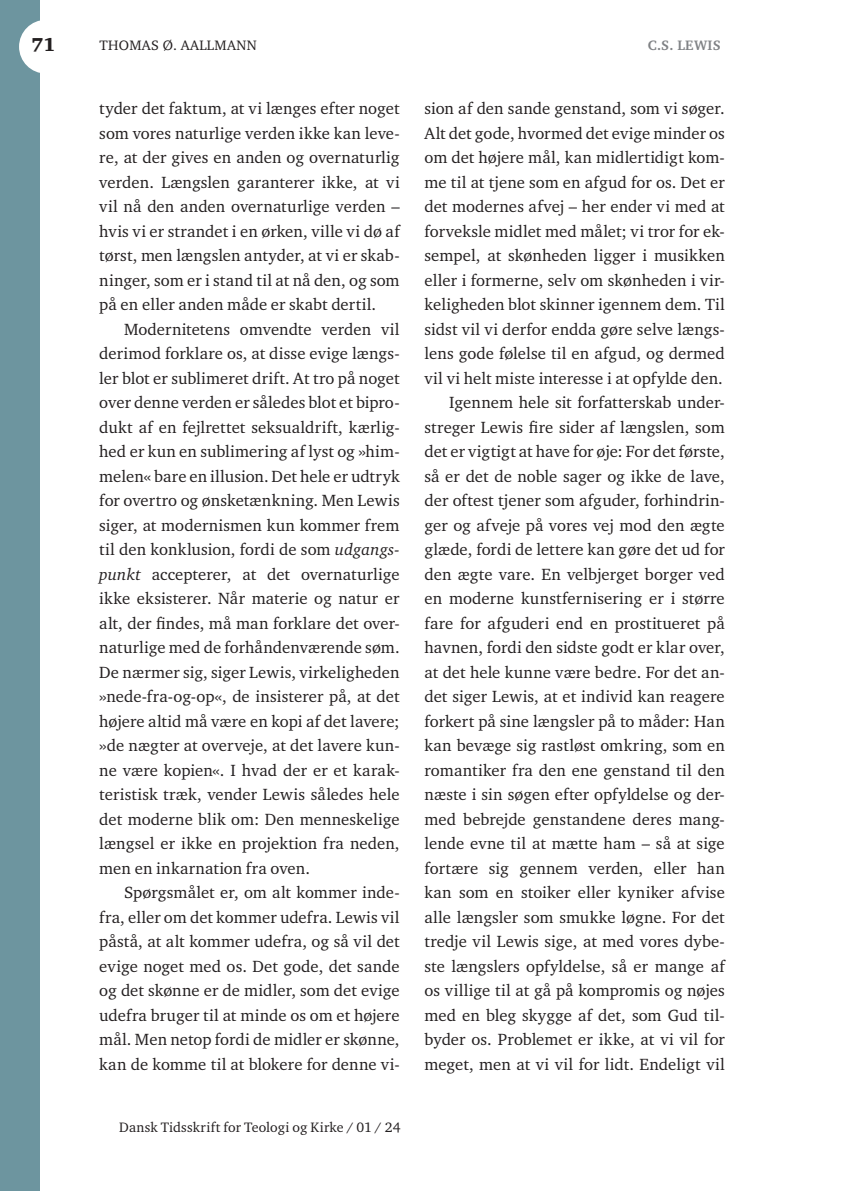
<style>
.page{position:relative;width:844px;height:1191px;background:#fff}
.page>*{position:absolute;margin:0;border:0;box-sizing:border-box;transform-origin:0 0}
.t1{font:900 19.25px "Charter ITC Std";color:#231f20}
.Tekst_indryk{font:16.62px/24.5px "Charter ITC Std";letter-spacing:.005em;color:#231f20;text-align:justify}
.Tekst{font:16.62px/24.5px "Charter ITC Std";letter-spacing:.01em;color:#231f20;text-align:justify}
.Toptekst_forfatter{font:14px "Charter ITC Std";letter-spacing:.025em;color:#231f20}
.Toptekst_forfatter-2{font:700 14px "Charter ITC Std";letter-spacing:.025em;color:#808285}
.s1{font-style:italic}
</style>
<div class="page">
<div style="left:0;top:0;width:40px;height:1191px;background:#6d959f"></div>
<div style="left:19px;top:20px;width:54px;height:54px;background:#fff;border-radius:50%"></div>
<p class="t1" style="left:31px;top:33px;width:26px">71</p>
<p class="Toptekst_forfatter" style="left:99px;top:37px;width:159px">THOMAS Ø. AALLMANN</p>
<p class="Toptekst_forfatter-2" style="left:647px;top:37px;width:74px">C.S. LEWIS</p>
<p class="Tekst" style="left:99px;top:96px;width:302px">tyder det faktum, at vi længes efter noget som vores naturlige verden ikke kan leve&shy;re, at der gives en anden og overnaturlig verden. Længslen garanterer ikke, at vi vil nå den anden overnaturlige verden – hvis vi er strandet i en ørken, ville vi dø af tørst, men længslen antyder, at vi er skab&shy;ninger, som er i stand til at nå den, og som på en eller anden måde er skabt dertil.</p>
<p class="Tekst_indryk" style="left:99px;top:316px;width:302px;text-indent:25px">Modernitetens omvendte verden vil derimod forklare os, at disse evige længs&shy;ler blot er sublimeret drift. At tro på noget over denne verden er således blot et bipro&shy;dukt af en fejlrettet seksualdrift, kærlig&shy;hed er kun en sublimering af lyst og »him&shy;melen« bare en illusion. Det hele er udtryk for overtro og ønsketænkning. Men Lewis siger, at modernismen kun kommer frem til den konklusion, fordi de som <span class="s1">udgangs&shy;punkt</span> accepterer, at det overnaturlige ikke eksisterer. Når materie og natur er alt, der findes, må man forklare det over&shy;naturlige med de forhåndenværende søm.<br>De nærmer sig, siger Lewis, virkeligheden »nede-fra-og-op«, de insisterer på, at det højere altid må være en kopi af det lavere; »de nægter at overveje, at det lavere kun&shy;ne være kopien«. I hvad der er et karak&shy;teristisk træk, vender Lewis således hele det moderne blik om: Den menneskelige længsel er ikke en projektion fra neden, men en inkarnation fra oven.</p>
<p class="Tekst_indryk" style="left:99px;top:880px;width:302px;text-indent:25px">Spørgsmålet er, om alt kommer inde&shy;fra, eller om det kommer udefra. Lewis vil påstå, at alt kommer udefra, og så vil det evige noget med os. Det gode, det sande og det skønne er de midler, som det evige udefra bruger til at minde os om et højere mål. Men netop fordi de midler er skønne, kan de komme til at blokere for denne vi-</p>
<p class="Toptekst_forfatter" style="left:119px;top:1118px;width:283px">Dansk Tidsskrift for Teologi og Kirke / 01 / 24</p>
<p class="Tekst_indryk" style="left:424px;top:96px;width:302px">sion af den sande genstand, som vi søger.<br>Alt det gode, hvormed det evige minder os om det højere mål, kan midlertidigt kom&shy;me til at tjene som en afgud for os. Det er det modernes afvej – her ender vi med at forveksle midlet med målet; vi tror for ek&shy;sempel, at skønheden ligger i musikken eller i formerne, selv om skønheden i vir&shy;keligheden blot skinner igennem dem. Til sidst vil vi derfor endda gøre selve længs&shy;lens gode følelse til en afgud, og dermed vil vi helt miste interesse i at opfylde den.</p>
<p class="Tekst_indryk" style="left:424px;top:390px;width:302px;text-indent:25px">Igennem hele sit forfatterskab under&shy;streger Lewis fire sider af længslen, som det er vigtigt at have for øje: For det første, så er det de noble sager og ikke de lave, der oftest tjener som afguder, forhindrin&shy;ger og afveje på vores vej mod den ægte glæde, fordi de lettere kan gøre det ud for den ægte vare. En velbjerget borger ved en moderne kunstfernisering er i større fare for afguderi end en prostitueret på havnen, fordi den sidste godt er klar over, at det hele kunne være bedre. For det an&shy;det siger Lewis, at et individ kan reagere forkert på sine længsler på to måder: Han kan bevæge sig rastløst omkring, som en romantiker fra den ene genstand til den næste i sin søgen efter opfyldelse og der&shy;med bebrejde genstandene deres mang&shy;lende evne til at mætte ham – så at sige fortære sig gennem verden, eller han kan som en stoiker eller kyniker afvise alle længsler som smukke løgne. For det tredje vil Lewis sige, at med vores dybe&shy;ste længslers opfyldelse, så er mange af os villige til at gå på kompromis og nøjes med en bleg skygge af det, som Gud til&shy;byder os. Problemet er ikke, at vi vil for meget, men at vi vil for lidt. Endeligt vil</p>
</div>
